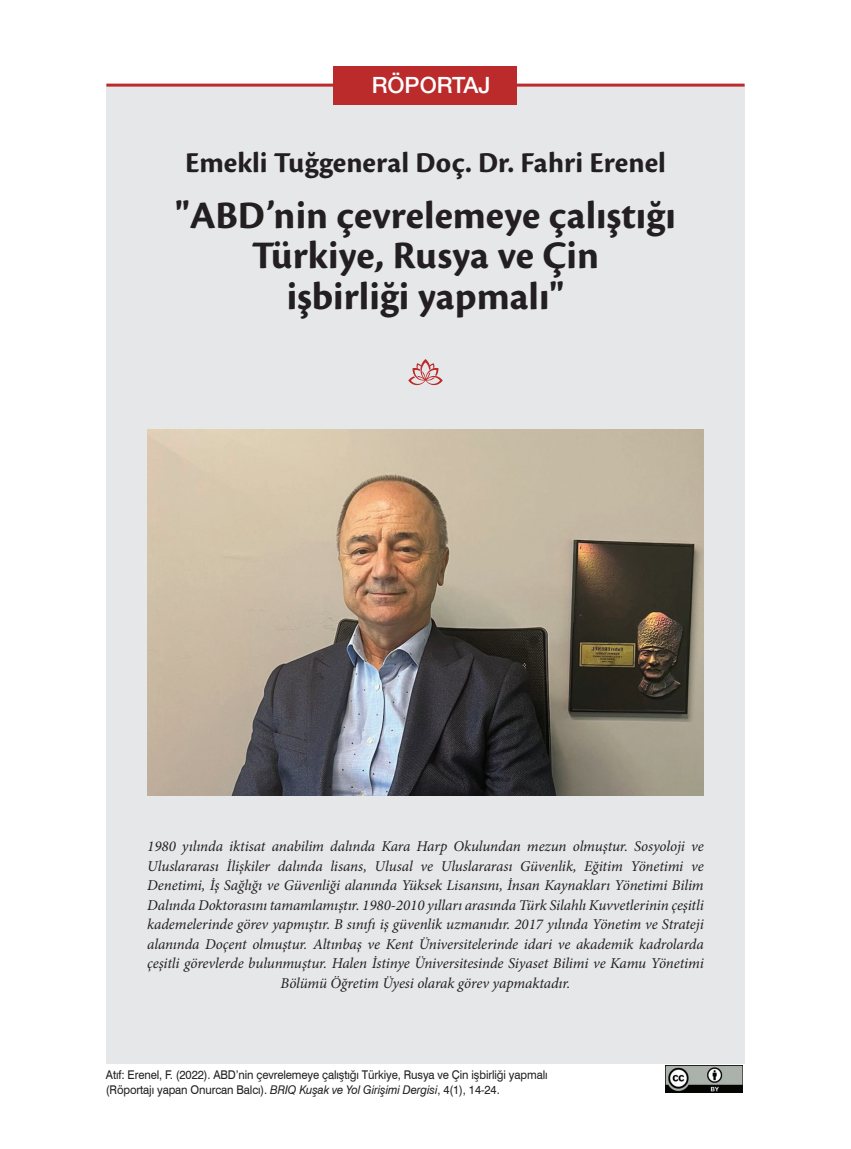
<style>
.page{position:relative;width:851px;height:1149px;background:#fff}
.page>*{position:absolute;margin:0;border:0;box-sizing:border-box;transform-origin:0 0}
.t1{font:700 40.5px/40.5px "Cronos Pro";color:#231f20;text-align:center}
.t2{font:700 30px "Cronos Pro";color:#231f20}
.t3{font:500 22.5px "Helvetica Neue LT Pro";color:#fff}
.t4{font:italic 15px/19.5px "Minion Pro";letter-spacing:-.01em;color:#231f20;text-align:center}
.t5{font:12px/15px "Swiss 721 BT";letter-spacing:-.01em;color:#231f20;scale:.94 1}
.s1{font-style:italic}
</style>
<div class="page">
<div style="left:106px;top:85px;width:638px;height:978px;background:#e6e7e9"></div>
<svg style="left:408px;top:359px;width:34px;height:26px"></svg>
<div style="left:333px;top:66px;width:184px;height:38px;background:#bc2b2b"></div>
<hr style="left:106px;top:84px;width:638px;height:3px;background:#bc2b2b">
<img style="left:147px;top:429px;width:556px;height:365px">
<img style="left:665px;top:1065px;width:77px;height:27px">
<h3 class="t3" style="left:371px;top:71px;width:120px">RÖPORTAJ</h3>
<h2 class="t2" style="left:185px;top:145px;width:482px">Emekli Tuğgeneral Doç. Dr. Fahri Erenel</h2>
<h1 class="t1" style="left:175px;top:195px;width:502px">"ABD’nin çevrelemeye çalıştığı<br>Türkiye, Rusya ve Çin<br>işbirliği yapmalı"</h1>
<p class="t4" style="left:147px;top:836px;width:558px">1980 yılında iktisat anabilim dalında Kara Harp Okulundan mezun olmuştur. Sosyoloji ve Uluslararası İlişkiler dalında lisans, Ulusal ve Uluslararası Güvenlik, Eğitim Yönetimi ve Denetimi, İş Sağlığı ve Güvenliği alanında Yüksek Lisansını, İnsan Kaynakları Yönetimi Bilim Dalında Doktorasını tamamlamıştır. 1980-2010 yılları arasında Türk Silahlı Kuvvetlerinin çeşitli kademelerinde görev yapmıştır. B sınıfı iş güvenlik uzmanıdır. 2017 yılında Yönetim ve Strateji alanında Doçent olmuştur. Altınbaş ve Kent Üniversitelerinde idari ve akademik kadrolarda çeşitli görevlerde bulunmuştur. Halen İstinye Üniversitesinde Siyaset Bilimi ve Kamu Yönetimi Bölümü Öğretim Üyesi olarak görev yapmaktadır.</p>
<p class="t5" style="left:106px;top:1066px;width:471px">Atıf: Erenel, F. (2022). ABD’nin çevrelemeye çalıştığı Türkiye, Rusya ve Çin işbirliği yapmalı (Röportajı yapan Onurcan Balcı). <span class="s1">BRIQ Kuşak ve Yol Girişimi Dergisi</span>, 4(1), 14-24.</p>
</div>
